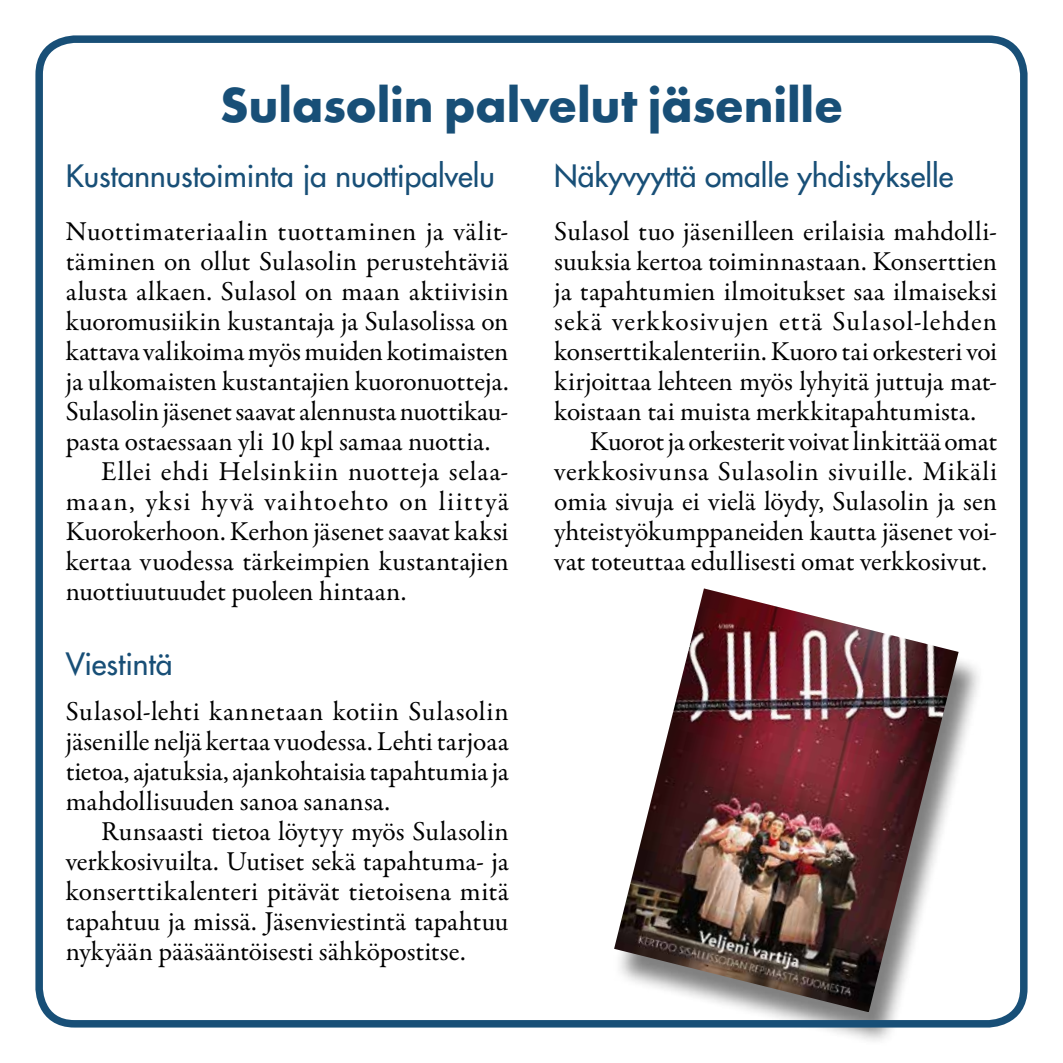
<style>
.page{position:relative;width:1063px;height:1063px;background:#fff}
.page>*{position:absolute;margin:0;border:0;box-sizing:border-box;transform-origin:0 0}
.t1{font:700 45px "Futura";letter-spacing:-.005em;color:#184f77}
.t2{font:30px "Futura";color:#184f77}
.t3{font:27.5px/30px "Garamond Premr Pro";letter-spacing:.005em;color:#000;text-align:justify}
.t4{font:27.5px "Garamond Premr Pro";letter-spacing:.025em;color:#000}
.t5{font:27.5px "Garamond Premr Pro";letter-spacing:-.015em;color:#000}
.t6{font:27.5px "Garamond Premr Pro";letter-spacing:.03em;color:#000}
.t7{font:27.5px "Garamond Premr Pro";letter-spacing:.035em;color:#000}
.t8{font:27.5px "Garamond Premr Pro";letter-spacing:.045em;color:#000}
</style>
<div class="page">
<div style="left:612px;top:596px;width:373px;height:451px;background:#000;opacity:.5"></div>
<img style="left:614px;top:588px;width:345px;height:424px">
<div style="left:35px;top:35px;width:993px;height:993px;border:8px solid #184f77;border-radius:35px"></div>
<h1 class="t1" style="left:220px;top:72px;width:625px">Sulasolin palvelut jäsenille</h1>
<p class="t2" style="left:66px;top:156px;width:431px">Kustannustoiminta ja nuottipalvelu</p>
<p class="t4" style="left:66px;top:215px;width:444px">Nuottimateriaalin tuottaminen ja välit-</p>
<p class="t3" style="left:66px;top:247px;width:444px">täminen on ollut Sulasolin perustehtäviä</p>
<p class="t3" style="left:66px;top:277px;width:444px">alusta alkaen. Sulasol on maan aktiivisin</p>
<p class="t3" style="left:66px;top:307px;width:444px">kuoromusiikin kustantaja ja Sulasolissa on</p>
<p class="t3" style="left:66px;top:337px;width:444px">kattava valikoima myös muiden kotimaisten</p>
<p class="t3" style="left:66px;top:367px;width:444px">ja ulkomaisten kustantajien kuoronuotteja.</p>
<p class="t3" style="left:66px;top:397px;width:444px">Sulasolin jäsenet saavat alennusta nuottikau-</p>
<p class="t3" style="left:66px;top:427px;width:426px">pasta ostaessaan yli 10 kpl samaa nuottia.</p>
<p class="t4" style="left:101px;top:455px;width:409px">Ellei ehdi Helsinkiin nuotteja selaa-</p>
<p class="t8" style="left:66px;top:485px;width:444px">maan, yksi hyvä vaihtoehto on liittyä</p>
<p class="t3" style="left:66px;top:517px;width:444px">Kuorokerhoon. Kerhon jäsenet saavat kaksi</p>
<p class="t3" style="left:66px;top:547px;width:444px">kertaa vuodessa tärkeimpien kustantajien</p>
<p class="t3" style="left:66px;top:577px;width:342px">nuottiuutuudet puoleen hintaan.</p>
<p class="t2" style="left:66px;top:644px;width:108px">Viestintä</p>
<p class="t3" style="left:66px;top:697px;width:444px">Sulasol-lehti kannetaan kotiin Sulasolin jäsenille neljä kertaa vuodessa. Lehti tarjoaa tietoa, ajatuksia, ajankohtaisia tapahtumia ja mahdollisuuden sanoa sanansa.</p>
<p class="t3" style="left:66px;top:817px;width:444px;text-indent:35px">Runsaasti tietoa löytyy myös Sulasolin verkkosivuilta. Uutiset sekä tapahtuma- ja konserttikalenteri pitävät tietoisena mitä tapahtuu ja missä. Jäsenviestintä tapahtuu nykyään pääsääntöisesti sähköpostitse.</p>
<p class="t2" style="left:554px;top:156px;width:400px">Näkyvyyttä omalle yhdistykselle</p>
<p class="t3" style="left:554px;top:217px;width:444px">Sulasol tuo jäsenilleen erilaisia mahdolli-</p>
<p class="t3" style="left:554px;top:247px;width:444px">suuksia kertoa toiminnastaan. Konserttien</p>
<p class="t3" style="left:554px;top:277px;width:444px">ja tapahtumien ilmoitukset saa ilmaiseksi</p>
<p class="t7" style="left:554px;top:305px;width:444px">sekä verkkosivujen että Sulasol-lehden</p>
<p class="t3" style="left:554px;top:337px;width:444px">konserttikalenteriin. Kuoro tai orkesteri voi</p>
<p class="t3" style="left:554px;top:367px;width:444px">kirjoittaa lehteen myös lyhyitä juttuja mat-</p>
<p class="t3" style="left:554px;top:397px;width:423px">koistaan tai muista merkkitapahtumista.</p>
<p class="t5" style="left:590px;top:425px;width:409px">Kuorot ja orkesterit voivat linkittää omat</p>
<p class="t6" style="left:554px;top:455px;width:444px">verkkosivunsa Sulasolin sivuille. Mikäli</p>
<p class="t3" style="left:554px;top:487px;width:444px">omia sivuja ei vielä löydy, Sulasolin ja sen</p>
<p class="t3" style="left:554px;top:517px;width:444px">yhteistyökumppaneiden kautta jäsenet voi-</p>
<p class="t3" style="left:554px;top:547px;width:434px">vat toteuttaa edullisesti omat verkkosivut.</p>
</div>
